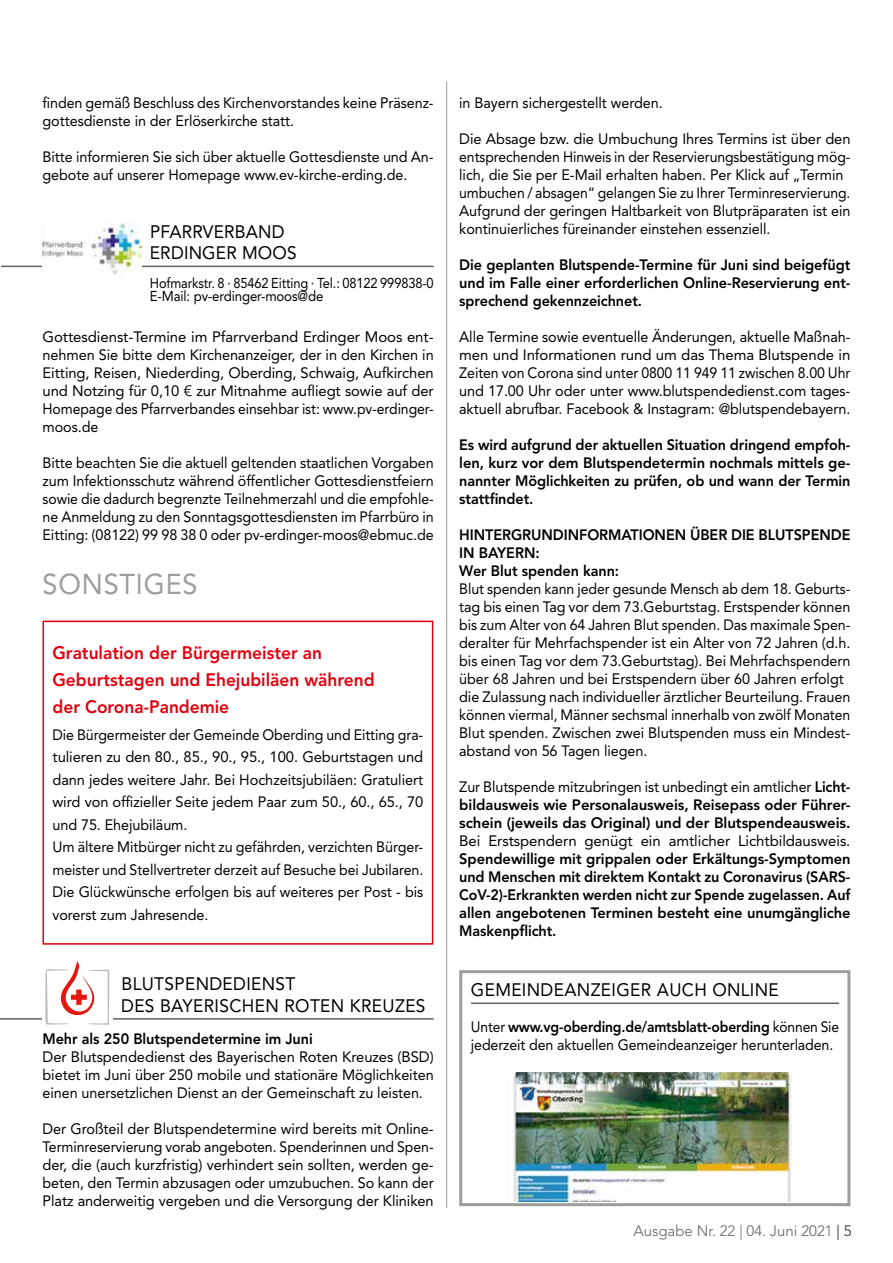
<style>
.page{position:relative;width:893px;height:1263px;background:#fff}
.page>*{position:absolute;margin:0;border:0;box-sizing:border-box;transform-origin:0 0}
.t1{font:28.5px "Avenir LT Std";letter-spacing:.03em;color:#9c9d9d;scale:.95 1}
.t2{font:18px/21.6px "Avenir LT Std";letter-spacing:.02em;color:#000;scale:.96 1}
.t3{font:800 18px/26.7px "Avenir LT Std";color:#e3000f;scale:.96 1}
.t4{font:15px/18px "Avenir LT Std";letter-spacing:-.005em;color:#000;text-align:justify}
.t5{font:15px/18px "Avenir LT Std";letter-spacing:-.005em;color:#000;scale:.94 1}
.t6{font:15px/18px "Avenir LT Std";letter-spacing:-.005em;color:#000;text-align:justify;scale:.96 1}
.t7{font:800 15px/18px "Avenir LT Std";letter-spacing:-.005em;color:#000;text-align:justify}
.t8{font:800 15px/18px "Avenir LT Std";letter-spacing:-.005em;color:#000;text-align:justify;scale:.96 1}
.t9{font:800 15px/18px "Avenir LT Std";letter-spacing:-.005em;color:#000;text-align:justify;scale:.95 1}
.t10{font:15px/18px "Avenir LT Std";letter-spacing:-.005em;color:#000;scale:.92 1}
.t11{font:300 15px "Avenir LT Std";color:#636362}
.t12{font:14.25px/13.5px "Avenir LT Std";letter-spacing:-.01em;color:#000;scale:.9 1}
.s1{font-weight:400}
.s2{font-weight:800}
</style>
<div class="page">
<hr style="left:446px;top:81px;width:1px;height:1127px;background:#9c9d9d">
<hr style="left:1px;top:266px;width:433px;height:1px;background:#636362">
<hr style="left:0;top:1018px;width:434px;height:1px;background:#636362">
<img style="left:43px;top:224px;width:98px;height:50px">
<div style="left:43px;top:959px;width:70px;height:72px;background:#fff"></div>
<svg style="left:45px;top:961px;width:64px;height:64px"></svg>
<div style="left:43px;top:621px;width:390px;height:324px;border:2px solid #e3000f"></div>
<hr style="left:471px;top:1002px;width:368px;height:2px;background:#636362">
<img style="left:513px;top:1073px;width:279px;height:128px">
<div style="left:459px;top:970px;width:391px;height:236px;border:3px solid #9c9d9d"></div>
<p class="t6" style="left:43px;top:94px;width:409px">finden gemäß Beschluss des Kirchenvorstandes keine Präsenz&shy;gottesdienste in der Erlöserkirche statt.</p>
<p class="t6" style="left:43px;top:148px;width:409px">Bitte informieren Sie sich über aktuelle Gottesdienste und An&shy;gebote auf unserer Homepage www.ev-kirche-erding.de.</p>
<p class="t2" style="left:150px;top:221px;width:154px">PFARRVERBAND<br>ERDINGER MOOS</p>
<p class="t12" style="left:150px;top:276px;width:317px">Hofmarkstr. 8 · 85462 Eitting · Tel.: 08122 999838-0<br>E-Mail: pv-erdinger-moos@de</p>
<p class="t4" style="left:43px;top:328px;width:393px">Gottesdienst-Termine im Pfarrverband Erdinger Moos ent&shy;nehmen Sie bitte dem Kirchenanzeiger, der in den Kirchen in Eitting, Reisen, Niederding, Oberding, Schwaig, Aufkirchen und Notzing für 0,10 € zur Mitnahme aufliegt sowie auf der Homepage des Pfarrverbandes einsehbar ist: www.pv-erdinger&shy;moos.de</p>
<p class="t6" style="left:43px;top:454px;width:409px">Bitte beachten Sie die aktuell geltenden staatlichen Vorgaben zum Infektionsschutz während öffentlicher Gottesdienstfeiern sowie die dadurch begrenzte Teilnehmerzahl und die empfohle&shy;ne Anmeldung zu den Sonntagsgottesdiensten im Pfarrbüro in Eitting: (08122) 99 98 38 0 oder pv-erdinger-moos@ebmuc.de</p>
<h1 class="t1" style="left:43px;top:568px;width:165px">SONSTIGES</h1>
<p class="t3" style="left:53px;top:640px;width:337px">Gratulation der Bürgermeister an<br>Geburtstagen und Ehejubiläen während der Corona-Pandemie</p>
<p class="t5" style="left:53px;top:723px;width:396px;line-height:22.5px">Die Bürgermeister der Gemeinde Oberding und Eitting gra&shy;tulieren zu den 80., 85., 90., 95., 100. Geburtstagen und dann jedes weitere Jahr. Bei Hochzeitsjubiläen: Gratuliert wird von offizieller Seite jedem Paar zum 50., 60., 65., 70 und 75. Ehejubiläum.<br>Um ältere Mitbürger nicht zu gefährden, verzichten Bürger&shy;meister und Stellvertreter derzeit auf Besuche bei Jubilaren.<br>Die Glückwünsche erfolgen bis auf weiteres per Post - bis vorerst zum Jahresende.</p>
<p class="t2" style="left:121px;top:973px;width:319px">BLUTSPENDEDIENST<br>DES BAYERISCHEN ROTEN KREUZES</p>
<p class="t8" style="left:43px;top:1030px;width:283px">Mehr als 250 Blutspendetermine im Juni</p>
<p class="t4" style="left:43px;top:1048px;width:393px">Der Blutspendedienst des Bayerischen Roten Kreuzes (BSD) bietet im Juni über 250 mobile und stationäre Möglichkeiten einen unersetzlichen Dienst an der Gemeinschaft zu leisten.</p>
<p class="t4" style="left:43px;top:1120px;width:393px">Der Großteil der Blutspendetermine wird bereits mit Online-Terminreservierung vorab angeboten. Spenderinnen und Spen&shy;der, die (auch kurzfristig) verhindert sein sollten, werden ge&shy;beten, den Termin abzusagen oder umzubuchen. So kann der Platz anderweitig vergeben und die Versorgung der Kliniken</p>
<p class="t6" style="left:459px;top:94px;width:214px">in Bayern sichergestellt werden.</p>
<p class="t4" style="left:459px;top:130px;width:393px;text-align:left">Die Absage bzw. die Umbuchung Ihres Termins ist über den entsprechenden Hinweis in der Reservierungsbestätigung mög&shy;lich, die Sie per E-Mail erhalten haben. Per Klick auf „Termin umbuchen / absagen“ gelangen Sie zu Ihrer Terminreservierung.<br>Aufgrund der geringen Haltbarkeit von Blutpräparaten ist ein kontinuierliches füreinander einstehen essenziell.</p>
<p class="t7" style="left:459px;top:256px;width:393px">Die geplanten Blutspende-Termine für Juni sind beigefügt und im Falle einer erforderlichen Online-Reservierung ent&shy;sprechend gekennzeichnet.</p>
<p class="t6" style="left:459px;top:328px;width:409px">Alle Termine sowie eventuelle Änderungen, aktuelle Maßnah&shy;men und Informationen rund um das Thema Blutspende in Zeiten von Corona sind unter 0800 11 949 11 zwischen 8.00 Uhr und 17.00 Uhr oder unter www.blutspendedienst.com tages&shy;aktuell abrufbar. Facebook &amp; Instagram: @blutspendebayern.</p>
<p class="t8" style="left:459px;top:436px;width:409px">Es wird aufgrund der aktuellen Situation dringend empfoh&shy;len, kurz vor dem Blutspendetermin nochmals mittels ge&shy;nannter Möglichkeiten zu prüfen, ob und wann der Termin stattfindet.</p>
<p class="t8" style="left:459px;top:526px;width:409px;text-align:left">HINTERGRUNDINFORMATIONEN ÜBER DIE BLUTSPENDE<br>IN BAYERN:<br>Wer Blut spenden kann:</p>
<p class="t5" style="left:459px;top:580px;width:418px">Blut spenden kann jeder gesunde Mensch ab dem 18. Geburts&shy;tag bis einen Tag vor dem 73.Geburtstag. Erstspender können bis zum Alter von 64 Jahren Blut spenden. Das maximale Spen&shy;deralter für Mehrfachspender ist ein Alter von 72 Jahren (d.h. bis einen Tag vor dem 73.Geburtstag). Bei Mehrfachspendern über 68 Jahren und bei Erstspendern über 60 Jahren erfolgt die Zulassung nach individueller ärztlicher Beurteilung. Frauen können viermal, Männer sechsmal innerhalb von zwölf Monaten Blut spenden. Zwischen zwei Blutspenden muss ein Mindest&shy;abstand von 56 Tagen liegen.</p>
<p class="t9" style="left:459px;top:778px;width:413px"><span class="s1">Zur Blutspende mitzubringen ist unbedingt ein amtlicher</span> Licht&shy;bildausweis wie Personalausweis, Reisepass oder Führer&shy;schein (jeweils das Original) und der Blutspendeausweis.</p>
<p class="t4" style="left:459px;top:832px;width:393px">Bei Erstspendern genügt ein amtlicher Lichtbildausweis.</p>
<p class="t7" style="left:459px;top:850px;width:393px">Spendewillige mit grippalen oder Erkältungs-Symptomen und Menschen mit direktem Kontakt zu Coronavirus (SARS-CoV-2)-Erkrankten werden nicht zur Spende zugelassen. Auf allen angebotenen Terminen besteht eine unumgängliche Maskenpflicht.</p>
<p class="t2" style="left:471px;top:979px;width:322px">GEMEINDEANZEIGER AUCH ONLINE</p>
<p class="t10" style="left:471px;top:1018px;width:402px">Unter <span class="s2">www.vg-oberding.de/amtsblatt-oberding</span> können Sie jederzeit den aktuellen Gemeindeanzeiger herunterladen.</p>
<p class="t11" style="left:633px;top:1222px;width:220px">Ausgabe Nr. 22 | 04. Juni 2021 | 5</p>
</div>
